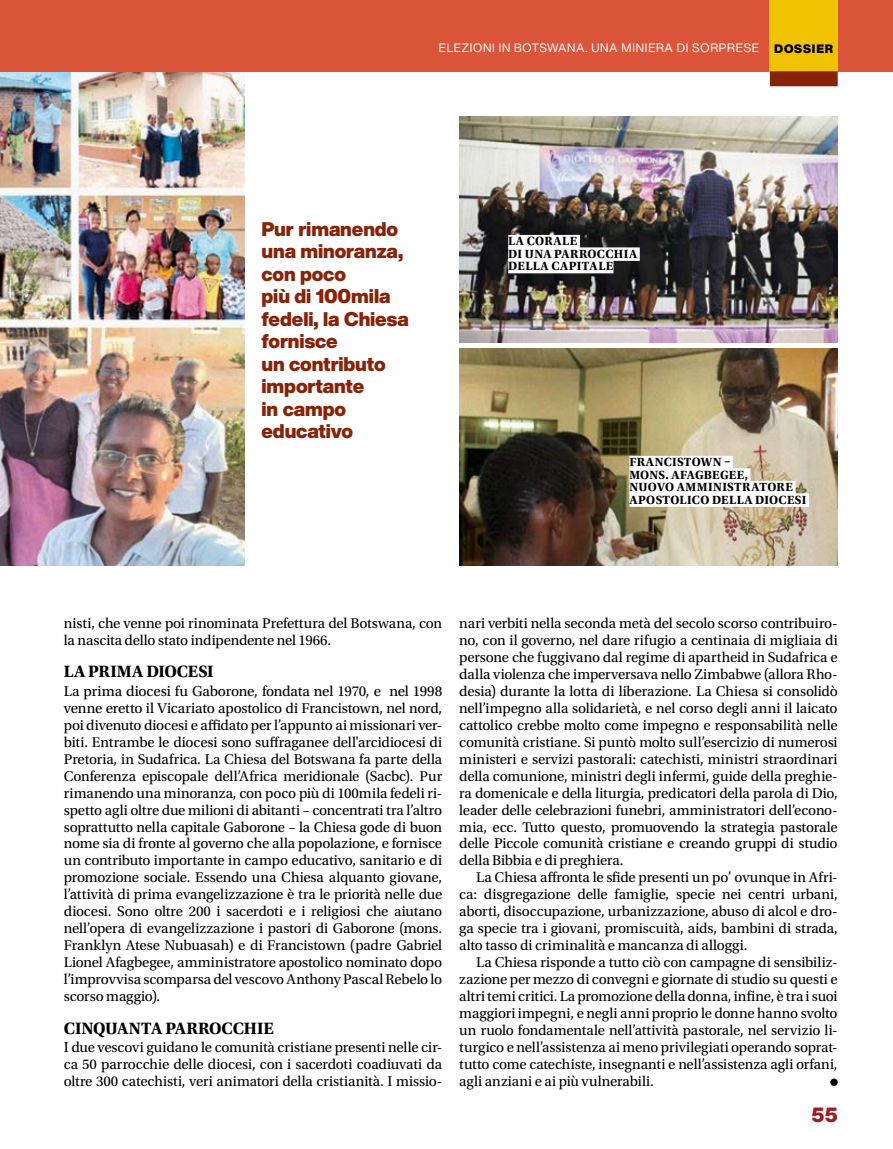
<style>
.page{position:relative;width:893px;height:1149px;background:#fff}
.page>*{position:absolute;margin:0;border:0;box-sizing:border-box;transform-origin:0 0}
.t1{font:900 20.25px "Helvetica Now Display";color:#9f1c23}
.t2{font:900 19.5px/22.5px "Helvetica Now Display";letter-spacing:-.005em;color:#882209}
.t3{font:700 17.25px "Utopia Std";letter-spacing:-.01em;color:#000}
.t4{font:15px "Utopia Std";letter-spacing:-.015em;color:#000}
.t5{font:14.85px/17px "Utopia Std";letter-spacing:-.01em;color:#000;text-align:justify}
.t6{font:700 12.45px/12.5px "Utopia Std";letter-spacing:.025em;color:#000}
.t7{font:12px "Helvetica Now Display";letter-spacing:.07em;color:#fff}
.t8{font:900 12px "Helvetica Now Display";letter-spacing:.07em;color:#000}
.s1{font-size:15px}
</style>
<div class="page">
<img style="left:0;top:71px;width:245px;height:495px">
<div style="left:830px;top:1078px;width:8px;height:7px;background:#000;border-radius:50%"></div>
<img style="left:459px;top:117px;width:379px;height:225px">
<div style="left:508px;top:235px;width:72px;height:13px;background:#fff"></div>
<div style="left:508px;top:247px;width:132px;height:14px;background:#fff"></div>
<div style="left:508px;top:260px;width:105px;height:13px;background:#fff"></div>
<img style="left:459px;top:348px;width:379px;height:218px">
<div style="left:629px;top:455px;width:104px;height:14px;background:#fff"></div>
<div style="left:629px;top:468px;width:121px;height:13px;background:#fff"></div>
<div style="left:629px;top:480px;width:167px;height:14px;background:#fff"></div>
<div style="left:629px;top:493px;width:180px;height:13px;background:#fff"></div>
<div style="left:0;top:0;width:893px;height:71px;background:#db553b"></div>
<div style="left:770px;top:0;width:68px;height:71px;background:#efc300"></div>
<div style="left:770px;top:71px;width:68px;height:15px;background:#882209"></div>
<p class="t7" style="left:439px;top:40px;width:322px">ELEZIONI IN BOTSWANA. UNA MINIERA DI SORPRESE</p>
<p class="t8" style="left:774px;top:41px;width:60px">DOSSIER</p>
<h2 class="t2" style="left:261px;top:217px;width:149px">Pur rimanendo una minoranza, con poco<br>più di 100mila fedeli, la Chiesa fornisce<br>un contributo importante<br>in campo educativo</h2>
<p class="t6" style="left:508px;top:235px;width:130px">LA CORALE<br>DI UNA PARROCCHIA<br>DELLA CAPITALE</p>
<p class="t6" style="left:629px;top:456px;width:179px">FRANCISTOWN –<br>MONS. AFAGBEGEE,<br>NUOVO AMMINISTRATORE<br>APOSTOLICO DELLA DIOCESI</p>
<p class="t5" style="left:64px;top:614px;width:380px">nisti, che venne poi rinominata Prefettura del Botswana, con la nascita dello stato indipendente nel 1966.</p>
<p class="t3" style="left:64px;top:661px;width:151px">LA PRIMA DIOCESI</p>
<p class="t4" style="left:64px;top:682px;width:380px">La prima diocesi fu Gaborone, fondata nel 1970, e nel 1998</p>
<p class="t5" style="left:64px;top:699px;width:380px"><span class="s1">venne eretto il Vicariato</span> apostolico di Francistown, nel nord, poi divenuto diocesi e affidato per l’appunto ai missionari ver&shy;biti. Entrambe le diocesi sono suffraganee dell'arcidiocesi di Pretoria, in Sudafrica. La Chiesa del Botswana fa parte della Conferenza episcopale dell’Africa meridionale (Sacbc). Pur rimanendo una minoranza, con poco più di 100mila fedeli ri&shy;spetto agli oltre due milioni di abitanti – concentrati tra l’altro soprattutto nella capitale Gaborone – la Chiesa gode di buon nome sia di fronte al governo che alla popolazione, e fornisce un contributo importante in campo educativo, sanitario e di promozione sociale. Essendo una Chiesa alquanto giovane, l’attività di prima evangelizzazione è tra le priorità nelle due diocesi. Sono oltre 200 i sacerdoti e i religiosi che aiutano nell’opera di evangelizzazione i pastori di Gaborone (mons.<br>Franklyn Atese Nubuasah) e di Francistown (padre Gabriel Lionel Afagbegee, amministratore apostolico nominato dopo l’improvvisa scomparsa del vescovo Anthony Pascal Rebelo lo scorso maggio).</p>
<p class="t3" style="left:64px;top:1017px;width:212px">CINQUANTA PARROCCHIE</p>
<p class="t5" style="left:64px;top:1038px;width:380px"><span class="s1">I d</span>ue vescovi guidano le comunità cristiane presenti nelle cir&shy;ca 50 parrocchie delle diocesi, con i sacerdoti coadiuvati da oltre 300 catechisti, veri animatori della cristianità. I missio-</p>
<p class="t5" style="left:459px;top:614px;width:380px">nari verbiti nella seconda metà del secolo scorso contribuiro&shy;no, con il governo, nel dare rifugio a centinaia di migliaia di persone che fuggivano dal regime di apartheid in Sudafrica e dalla violenza che imperversava nello Zimbabwe (allora Rho&shy;desia) durante la lotta di liberazione. La Chiesa si consolidò nell’impegno alla solidarietà, e nel corso degli anni il laicato cattolico crebbe molto come impegno e responsabilità nelle comunità cristiane. Si puntò molto sull’esercizio di numerosi ministeri e servizi pastorali: catechisti, ministri straordinari della comunione, ministri degli infermi, guide della preghie&shy;ra domenicale e della liturgia, predicatori della parola di Dio, leader delle celebrazioni funebri, amministratori dell’econo&shy;mia, ecc. Tutto questo, promuovendo la strategia pastorale delle Piccole comunità cristiane e creando gruppi di studio della Bibbia e di preghiera.</p>
<p class="t5" style="left:459px;top:869px;width:380px;text-indent:17px">La Chiesa affronta le sfide presenti un po’ ovunque in Afri&shy;ca: disgregazione delle famiglie, specie nei centri urbani, aborti, disoccupazione, urbanizzazione, abuso di alcol e dro&shy;ga specie tra i giovani, promiscuità, aids, bambini di strada, alto tasso di criminalità e mancanza di alloggi.</p>
<p class="t5" style="left:459px;top:953px;width:380px;text-indent:17px">La Chiesa risponde a tutto ciò con campagne di sensibiliz&shy;zazione per mezzo di convegni e giornate di studio su questi e altri temi critici. La promozione della donna, infine, è tra i suoi maggiori impegni, e negli anni proprio le donne hanno svolto un ruolo fondamentale nell’attività pastorale, nel servizio li&shy;turgico e nell’assistenza ai meno privilegiati operando soprat&shy;tutto come catechiste, insegnanti e nell’assistenza agli orfani, agli anziani e ai più vulnerabili.</p>
<h1 class="t1" style="left:811px;top:1100px;width:28px">55</h1>
</div>
